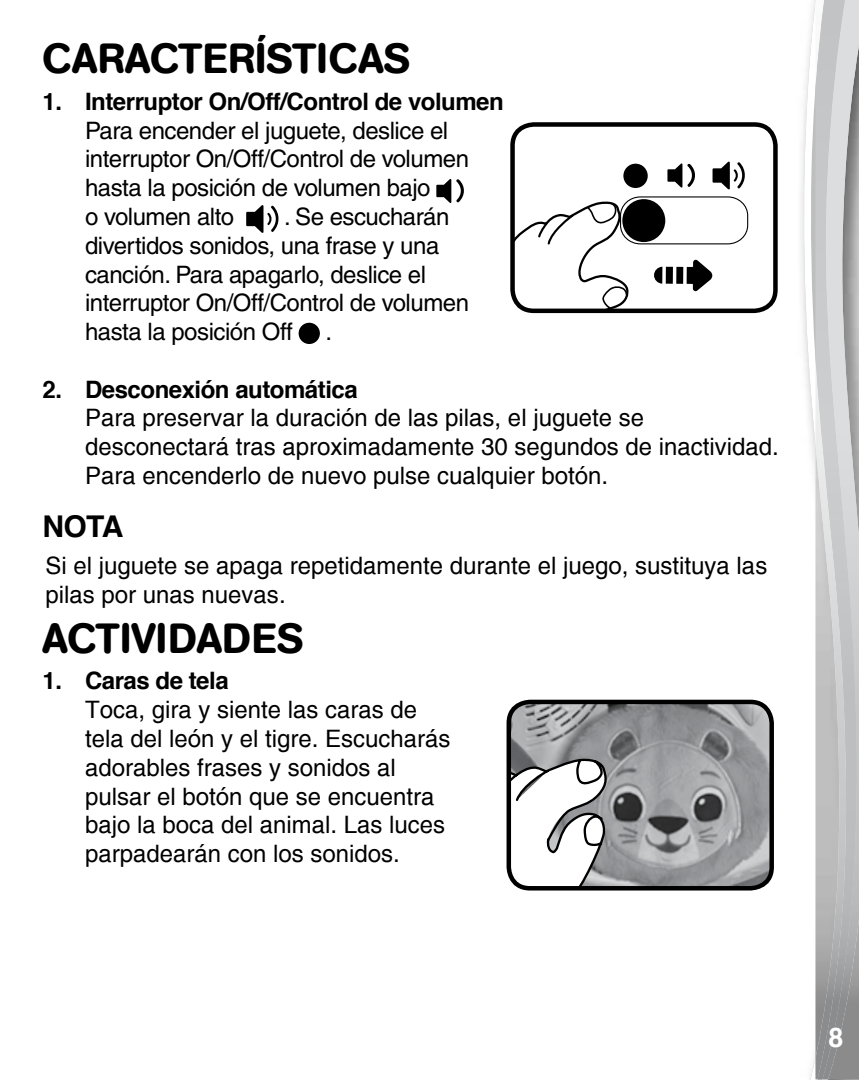
<style>
.page{position:relative;width:859px;height:1080px;background:#fff}
.page>*{position:absolute;margin:0;border:0;box-sizing:border-box;transform-origin:0 0}
.t1{font:500 42px "AG Book Rounded";color:#000}
.t2{font:700 30px "Helvetica";color:#000}
.t3{font:700 27px "Helvetica";color:#fff}
.t4{font:24px/28.8px "Helvetica";color:#000}
.t5{font:500 24px/28.8px "Helvetica";letter-spacing:-.02em;color:#000}
.t6{font:700 24px "Helvetica";letter-spacing:-.02em;color:#000}
</style>
<div class="page">
<svg style="left:803px;top:0;width:12px;height:1080px"></svg>
<svg style="left:815px;top:1079px;width:13px;height:1px"></svg>
<img style="left:858px;top:0;width:1px;height:1079px">
<img style="left:848px;top:0;width:10px;height:1079px">
<img style="left:815px;top:0;width:33px;height:1079px">
<svg style="left:436px;top:178px;width:28px;height:25px"></svg>
<svg style="left:246px;top:205px;width:33px;height:28px"></svg>
<div style="left:299px;top:323px;width:21px;height:21px;background:#000;border-radius:50%"></div>
<img style="left:511px;top:703px;width:258px;height:183px">
<svg style="left:511px;top:757px;width:98px;height:129px"></svg>
<div style="left:506px;top:700px;width:268px;height:191px;border:4px solid #000;border-radius:21px"></div>
<svg style="left:515px;top:127px;width:116px;height:181px"></svg>
<div style="left:510px;top:122px;width:268px;height:191px;border:4px solid #000;border-radius:21px"></div>
<div style="left:620px;top:196px;width:128px;height:48px;border:1px solid #000;border-radius:19px"></div>
<svg style="left:654px;top:260px;width:58px;height:31px"></svg>
<div style="left:623px;top:164px;width:25px;height:24px;background:#000;border-radius:50%"></div>
<div style="left:622px;top:199px;width:43px;height:43px;background:#000;border-radius:50%"></div>
<svg style="left:712px;top:161px;width:33px;height:29px"></svg>
<svg style="left:667px;top:163px;width:28px;height:25px"></svg>
<h1 class="t1" style="left:43px;top:33px;width:369px">CARACTERÍSTICAS</h1>
<p class="t6" style="left:43px;top:85px;width:463px">1. Interruptor On/Off/Control de volumen</p>
<p class="t5" style="left:85px;top:116px;width:385px">Para encender el juguete, deslice el interruptor On/Off/Control de volumen hasta la posición de volumen bajo<br>o volumen alto</p>
<p class="t5" style="left:85px;top:202px;width:385px;text-indent:199px">. Se escucharán divertidos sonidos, una frase y una canción. Para apagarlo, deslice el interruptor On/Off/Control de volumen hasta la posición Off</p>
<p class="t5" style="left:326px;top:317px;width:8px">.</p>
<p class="t6" style="left:43px;top:373px;width:317px">2. Desconexión automática</p>
<p class="t4" style="left:85px;top:404px;width:695px">Para preservar la duración de las pilas, el juguete se desconectará tras aproximadamente 30 segundos de inactividad.<br>Para encenderlo de nuevo pulse cualquier botón.</p>
<p class="t2" style="left:43px;top:506px;width:82px">NOTA</p>
<p class="t4" style="left:46px;top:552px;width:723px">Si el juguete se apaga repetidamente durante el juego, sustituya las pilas por unas nuevas.</p>
<h1 class="t1" style="left:43px;top:614px;width:262px">ACTIVIDADES</h1>
<p class="t6" style="left:43px;top:665px;width:188px">1. Caras de tela</p>
<p class="t4" style="left:85px;top:696px;width:367px">Toca, gira y siente las caras de tela del león y el tigre. Escucharás adorables frases y sonidos al pulsar el botón que se encuentra bajo la boca del animal. Las luces parpadearán con los sonidos.</p>
<p class="t3" style="left:828px;top:1019px;width:17px">8</p>
</div>
